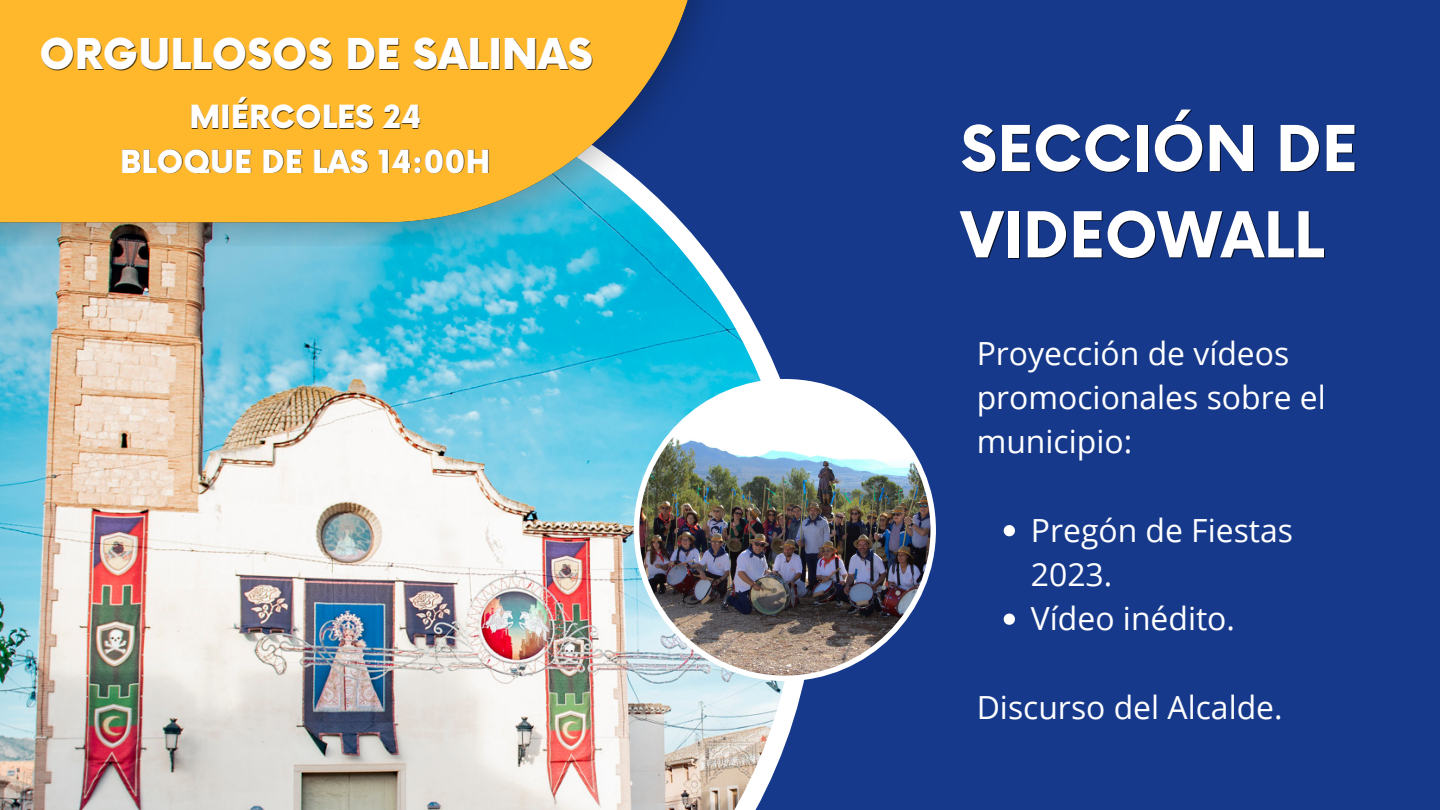
<style>
.page{position:relative;width:1440px;height:810px;background:#16398b}
.page>*{position:absolute;margin:0;border:0;box-sizing:border-box;transform-origin:0 0}
.t1{font:700 61.6px/86.2px "Now";color:#fff}
.t2{font:900 41.4px "Now";color:#fff}
.t3{font:31.9px/44.2px "Open Sans";color:#fff}
.t4{font:900 31.1px "Now";color:#fff}
</style>
<div class="page">
<img style="left:0;top:246px;width:804px;height:564px">
<img style="left:0;top:0;width:705px;height:246px">
<svg style="left:1004px;top:525px;width:11px;height:11px"></svg>
<svg style="left:1004px;top:614px;width:11px;height:11px"></svg>
<img style="left:634px;top:379px;width:302px;height:302px">
<p class="t2" style="left:39px;top:32px;width:555px">ORGULLOSOS DE SALINAS</p>
<p class="t4" style="left:189px;top:100px;width:233px">MIÉRCOLES 24</p>
<p class="t4" style="left:120px;top:145px;width:372px">BLOQUE DE LAS 14:00H</p>
<p class="t1" style="left:961px;top:110px;width:398px">SECCIÓN DE<br>VIDEOWALL</p>
<p class="t3" style="left:977px;top:330px;width:351px">Proyección de vídeos promocionales sobre el municipio:</p>
<p class="t3" style="left:1031px;top:507px;width:264px">Pregón de Fiestas<br>2023.</p>
<p class="t3" style="left:1031px;top:596px;width:206px">Vídeo inédito.</p>
<p class="t3" style="left:977px;top:684px;width:307px">Discurso del Alcalde.</p>
</div>
